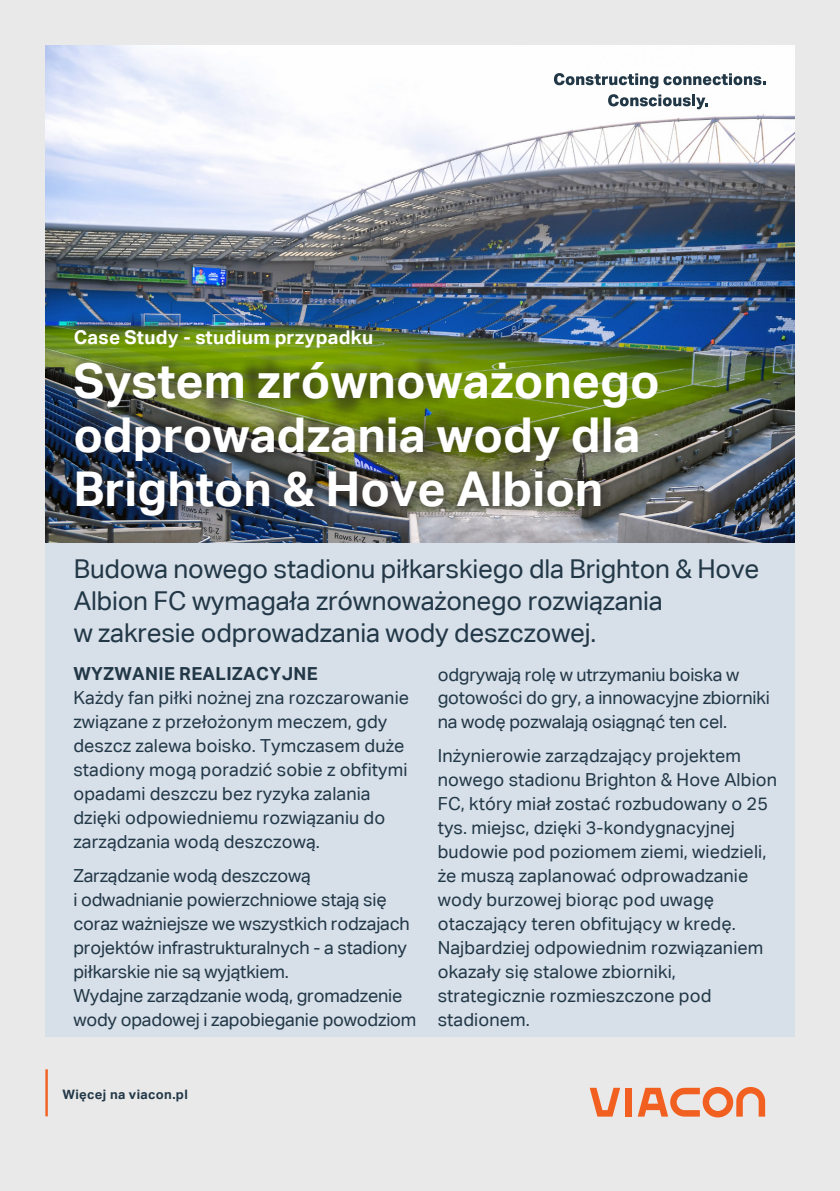
<style>
.page{position:relative;width:840px;height:1191px;background:#fff}
.page>*{position:absolute;margin:0;border:0;box-sizing:border-box;transform-origin:0 0}
.t1{font:700 48px/54px "Aktiv Grotesk Corp";color:#fff}
.t2{font:26px/32px "Aktiv Grotesk Corp";letter-spacing:-.005em;color:#223847}
.t3{font:700 19px "Aktiv Grotesk Corp";letter-spacing:.015em;color:#fff}
.Body{font:18px/24px "Aktiv Grotesk Corp";letter-spacing:.005em;color:#223847}
.Orange_tag_copy{font:700 13px "Aktiv Grotesk Corp";letter-spacing:.025em;color:#223847}
.s1{font-weight:700}
</style>
<div class="page">
<div style="left:0;top:0;width:839px;height:1191px;background:#e9e9e9"></div>
<img style="left:45px;top:46px;width:749px;height:497px">
<div style="left:45px;top:543px;width:749px;height:493px;background:#d7dfe9"></div>
<div style="left:68px;top:310px;width:560px;height:217px;background:#231f20;opacity:.5"></div>
<div style="left:69px;top:352px;width:559px;height:175px;background:#231f20;opacity:.5"></div>
<div style="left:68px;top:310px;width:125px;height:38px;background:#231f20;opacity:.5"></div>
<hr style="left:45px;top:1069px;width:3px;height:47px;background:#f26021">
<div style="left:625px;top:1087px;width:6px;height:29px;background:#f26021"></div>
<svg style="left:589px;top:1087px;width:31px;height:29px"></svg>
<svg style="left:637px;top:1087px;width:127px;height:30px"></svg>
<svg style="left:553px;top:73px;width:212px;height:15px;background:#acb4ba"></svg>
<svg style="left:607px;top:94px;width:100px;height:15px"></svg>
<p class="t3" style="left:74px;top:325px;width:301px">Case Study - studium przypadku</p>
<p class="t1" style="left:73px;top:353px;width:587px">System zrównoważonego odprowadzania wody dla<br>Brighton &amp; Hove Albion</p>
<p class="t2" style="left:74px;top:552px;width:686px">Budowa nowego stadionu piłkarskiego dla Brighton &amp; Hove<br>Albion FC wymagała zrównoważonego rozwiązania<br>w zakresie odprowadzania wody deszczowej.</p>
<p class="Body" style="left:73px;top:661px;width:337px"><span class="s1">WYZWANIE REALIZACYJNE<br></span>Każdy fan piłki nożnej zna rozczarowanie związane z przełożonym meczem, gdy deszcz zalewa boisko. Tymczasem duże stadiony mogą poradzić sobie z obfitymi opadami deszczu bez ryzyka zalania dzięki odpowiedniemu rozwiązaniu do zarządzania wodą deszczową.</p>
<p class="Body" style="left:73px;top:863px;width:344px">Zarządzanie wodą deszczową<br>i odwadnianie powierzchniowe stają się coraz ważniejsze we wszystkich rodzajach projektów infrastrukturalnych - a stadiony piłkarskie nie są wyjątkiem.<br>Wydajne zarządzanie wodą, gromadzenie wody opadowej i zapobieganie powodziom</p>
<p class="Body" style="left:437px;top:663px;width:333px;line-height:23.2px">odgrywają rolę w utrzymaniu boiska w gotowości do gry, a innowacyjne zbiorniki na wodę pozwalają osiągnąć ten cel.</p>
<p class="Body" style="left:437px;top:743px;width:341px">Inżynierowie zarządzający projektem nowego stadionu Brighton &amp; Hove Albion FC, który miał zostać rozbudowany o 25 tys. miejsc, dzięki 3-kondygnacyjnej budowie pod poziomem ziemi, wiedzieli, że muszą zaplanować odprowadzanie wody burzowej biorąc pod uwagę otaczający teren obfitujący w kredę.<br>Najbardziej odpowiednim rozwiązaniem okazały się stalowe zbiorniki, strategicznie rozmieszczone pod stadionem.</p>
<p class="Orange_tag_copy" style="left:62px;top:1086px;width:127px">Więcej na viacon.pl</p>
</div>
